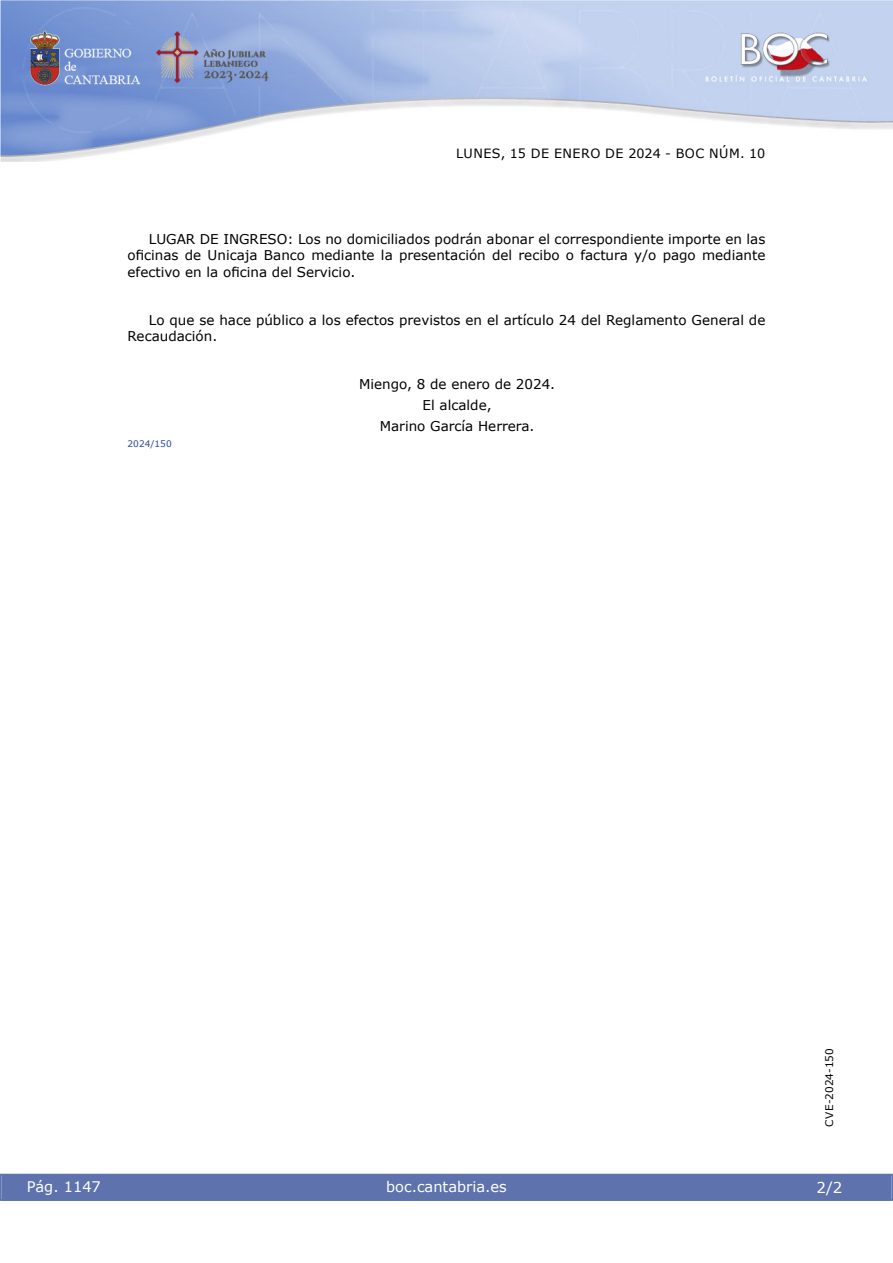
<style>
.page{position:relative;width:893px;height:1263px;background:#fff}
.page>*{position:absolute;margin:0;border:0;box-sizing:border-box;transform-origin:0 0}
.t1{font:15px "Verdana 2";color:#fff}
.t2{font:14.55px "Verdana 2";color:#fff}
.inicio_de_parrafo{font:13.5px/16.2px "Verdana";color:#000;text-align:justify}
.inicio_de_parrafo-2{font:13.5px/16.2px "Verdana 2";color:#000}
.center{font:13.5px "Verdana 2";color:#000}
.t3{font:12.75px "Verdana 2";letter-spacing:.035em;color:#000}
.t4{font:10.5px "Verdana 2";color:#000}
.numero_exp{font:9px "Verdana 2";color:#27459e}
.s1{font-family:"Verdana 2"}
</style>
<div class="page">
<img style="left:0;top:0;width:893px;height:161px">
<div style="left:1px;top:1174px;width:890px;height:27px;background:#5e73ae"></div>
<p class="t3" style="left:456px;top:144px;width:311px">LUNES, 15 DE ENERO DE 2024 - BOC NÚM. 10</p>
<p class="inicio_de_parrafo" style="left:128px;top:231px;width:639px;text-indent:21px"><span class="s1">LUGAR DE INGRESO: Los no domiciliados podrán abonar el correspondiente importe en las </span>oficinas de Unicaja Banco mediante la presentación del recibo o factura y/o pago mediante efectivo en la oficina del Servicio.</p>
<p class="inicio_de_parrafo-2" style="left:128px;top:312px;width:639px;text-indent:21px">Lo que se hace público a los efectos previstos en el artículo 24 del Reglamento General de<br>Recaudación.</p>
<p class="center" style="left:359px;top:375px;width:198px">Miengo, 8 de enero de 2024.</p>
<p class="center" style="left:423px;top:396px;width:71px">El alcalde,</p>
<p class="center" style="left:380px;top:417px;width:156px">Marino García Herrera.</p>
<p class="numero_exp" style="left:128px;top:437px;width:46px">2024/150</p>
<p class="t2" style="left:27px;top:1177px;width:76px">Pág. 1147</p>
<p class="t2" style="left:386px;top:1177px;width:122px">boc.cantabria.es</p>
<p class="t4" style="left:822px;top:1126px;width:80px;rotate:-90deg">CVE-2024-150</p>
<p class="t1" style="left:816px;top:1177px;width:27px">2/2</p>
</div>
